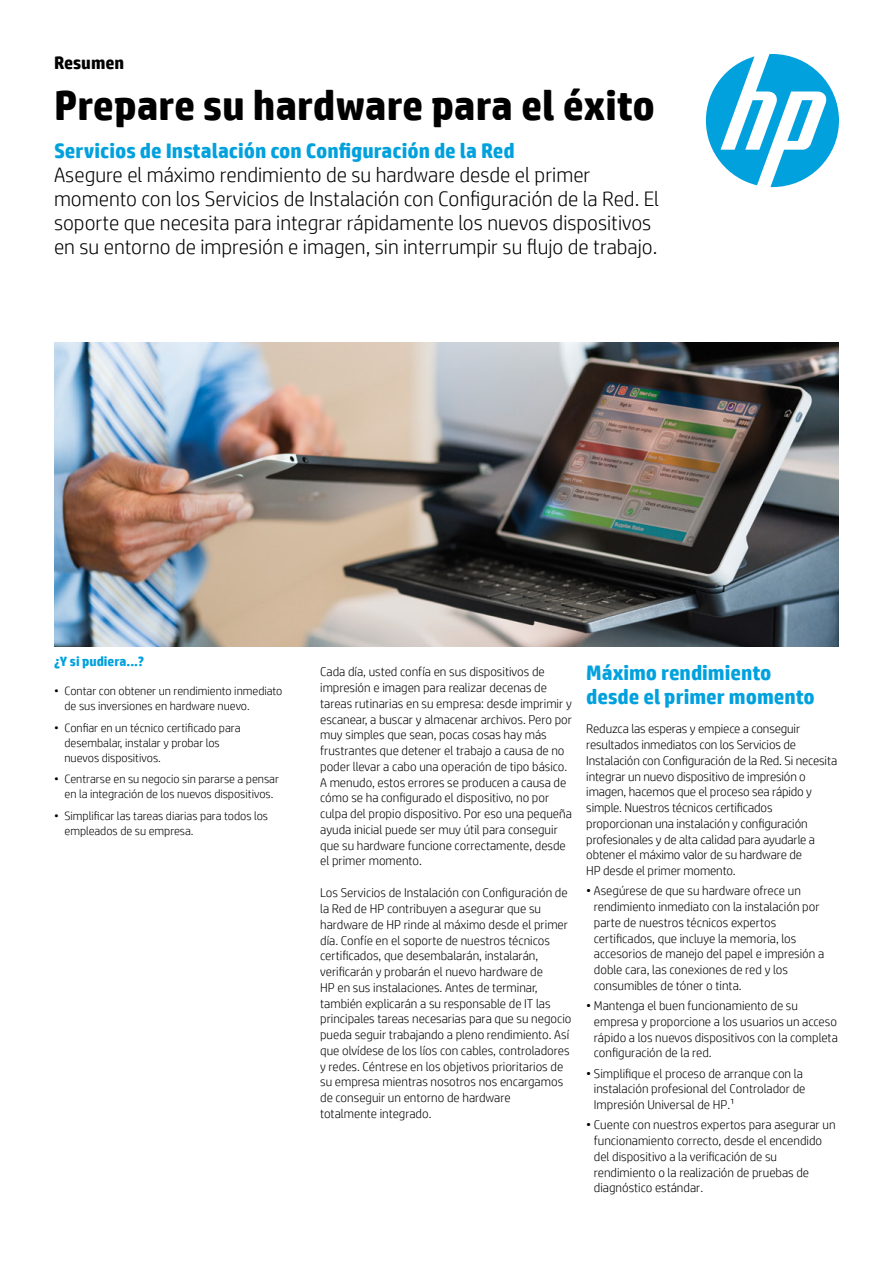
<style>
.page{position:relative;width:893px;height:1263px;background:#fff}
.page>*{position:absolute;margin:0;border:0;box-sizing:border-box;transform-origin:0 0}
.t1{font:700 42px "HP Simplified";color:#000}
.t2{font:300 21px/24px "HP Simplified";color:#000}
.t3{font:700 21px/24px "HP Simplified";color:#00a1dd}
.t4{font:700 18px "HP Simplified";color:#000}
.t5{font:700 13.5px "HP Simplified";color:#00a1dd}
.t6{font:300 12.75px/15.8px "HP Simplified";color:#000}
.t7{font:300 12px/15px "HP Simplified";color:#000101}
</style>
<div class="page">
<svg style="left:706px;top:54px;width:133px;height:133px"></svg>
<img style="left:54px;top:343px;width:785px;height:304px">
<h3 class="t4" style="left:54px;top:51px;width:72px">Resumen</h3>
<h1 class="t1" style="left:54px;top:78px;width:603px">Prepare su hardware para el éxito</h1>
<h2 class="t3" style="left:54px;top:139px;width:462px">Servicios de Instalación con Configuración de la Red</h2>
<p class="t2" style="left:54px;top:162px;width:607px">Asegure el máximo rendimiento de su hardware desde el primer momento con los Servicios de Instalación con Configuración de la Red. El soporte que necesita para integrar rápidamente los nuevos dispositivos en su entorno de impresión e imagen, sin interrumpir su flujo de trabajo.</p>
<p class="t5" style="left:54px;top:653px;width:92px">¿Y si pudiera...?</p>
<p class="t7" style="left:64px;top:683px;width:219px;text-indent:-10px">• Contar con obtener un rendimiento inmediato de sus inversiones en hardware nuevo.</p>
<p class="t7" style="left:64px;top:720px;width:178px;text-indent:-10px">• Confiar en un técnico certificado para desembalar, instalar y probar los nuevos dispositivos.</p>
<p class="t7" style="left:54px;top:771px;width:227px;text-align:center">• Centrarse en su negocio sin pararse a pensar en la integración de los nuevos dispositivos.</p>
<p class="t7" style="left:64px;top:808px;width:205px;text-indent:-10px">• Simplificar las tareas diarias para todos los empleados de su empresa.</p>
<p class="t6" style="left:320px;top:664px;width:253px">Cada día, usted confía en sus dispositivos de impresión e imagen para realizar decenas de tareas rutinarias en su empresa: desde imprimir y escanear, a buscar y almacenar archivos. Pero por muy simples que sean, pocas cosas hay más frustrantes que detener el trabajo a causa de no poder llevar a cabo una operación de tipo básico.<br>A menudo, estos errores se producen a causa de cómo se ha configurado el dispositivo, no por culpa del propio dispositivo. Por eso una pequeña ayuda inicial puede ser muy útil para conseguir que su hardware funcione correctamente, desde el primer momento.</p>
<p class="t6" style="left:320px;top:885px;width:253px">Los Servicios de Instalación con Configuración de la Red de HP contribuyen a asegurar que su hardware de HP rinde al máximo desde el primer día. Confíe en el soporte de nuestros técnicos certificados, que desembalarán, instalarán, verificarán y probarán el nuevo hardware de<br>HP en sus instalaciones. Antes de terminar, también explicarán a su responsable de IT las principales tareas necesarias para que su negocio pueda seguir trabajando a pleno rendimiento. Así que olvídese de los líos con cables, controladores y redes. Céntrese en los objetivos prioritarios de su empresa mientras nosotros nos encargamos de conseguir un entorno de hardware<br>totalmente integrado.</p>
<h2 class="t3" style="left:586px;top:661px;width:230px">Máximo rendimiento desde el primer momento</h2>
<p class="t6" style="left:586px;top:721px;width:252px">Reduzca las esperas y empiece a conseguir resultados inmediatos con los Servicios de Instalación con Configuración de la Red. Si necesita integrar un nuevo dispositivo de impresión o imagen, hacemos que el proceso sea rápido y simple. Nuestros técnicos certificados proporcionan una instalación y configuración profesionales y de alta calidad para ayudarle a obtener el máximo valor de su hardware de<br>HP desde el primer momento.</p>
<p class="t6" style="left:594px;top:883px;width:232px;text-indent:-8px">• Asegúrese de que su hardware ofrece un rendimiento inmediato con la instalación por parte de nuestros técnicos expertos certificados, que incluye la memoria, los accesorios de manejo del papel e impresión a doble cara, las conexiones de red y los consumibles de tóner o tinta.</p>
<p class="t6" style="left:594px;top:997px;width:245px;text-indent:-8px">• Mantenga el buen funcionamiento de su empresa y proporcione a los usuarios un acceso rápido a los nuevos dispositivos con la completa configuración de la red.</p>
<p class="t6" style="left:594px;top:1065px;width:213px;text-indent:-8px">• Simplifique el proceso de arranque con la instalación profesional del Controlador de<br>Impresión Universal de HP.1</p>
<p class="t6" style="left:594px;top:1117px;width:243px;text-indent:-8px">• Cuente con nuestros expertos para asegurar un funcionamiento correcto, desde el encendido del dispositivo a la verificación de su rendimiento o la realización de pruebas de diagnóstico estándar.</p>
</div>
